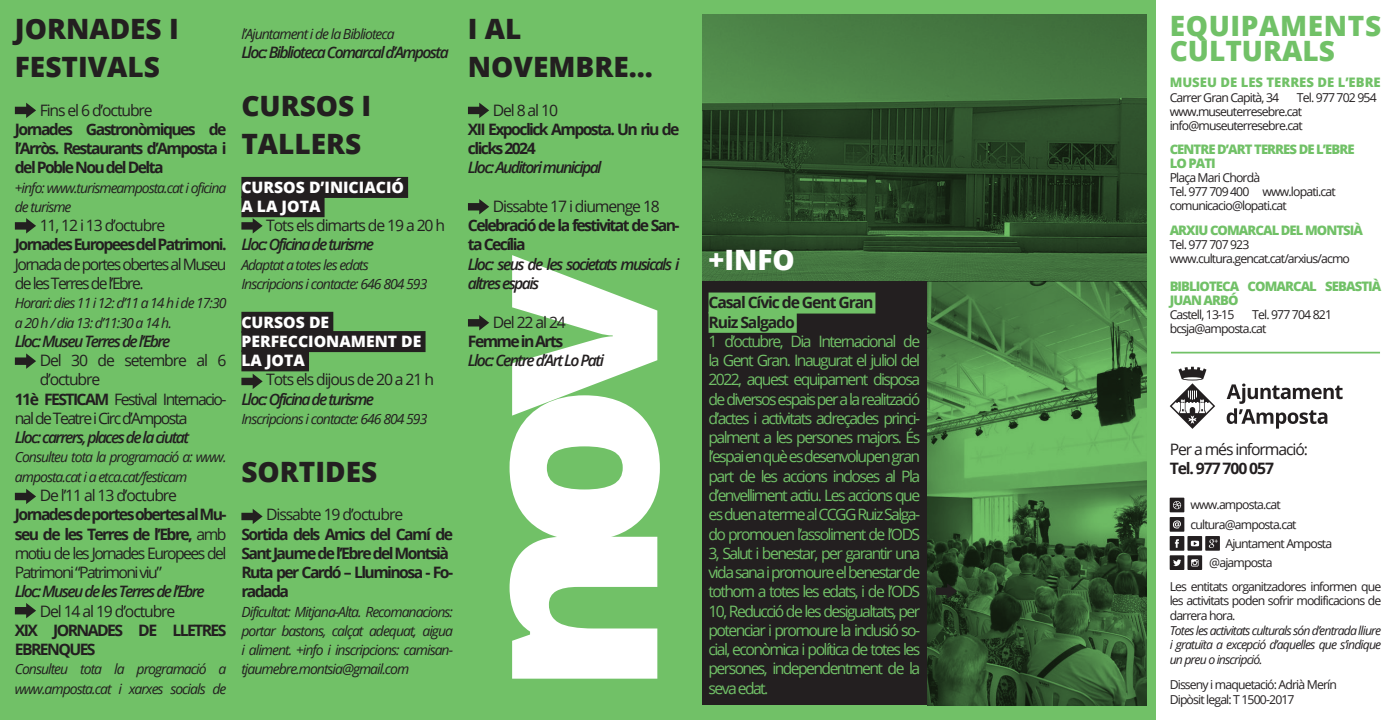
<style>
.page{position:relative;width:1389px;height:720px;background:#fff}
.page>*{position:absolute;margin:0;border:0;box-sizing:border-box;transform-origin:0 0}
.t1{font:800 262.5px "Open Sans";color:#fff}
.acte{font:800 28px/38.5px "Open Sans";color:#231f20}
.t2{font:800 28px/24.5px "Open Sans";letter-spacing:.025em;color:#71c167}
.acte-2{font:800 28px "Open Sans";color:#fff}
.acte-3{font:15.75px/19.2px "Open Sans";letter-spacing:-.1em;color:#71c167;text-align:justify}
.acte-4{font:700 15.75px/19.2px "Open Sans";letter-spacing:-.1em;color:#231f20}
.acte-5{font:italic 600 15.75px/19.2px "Open Sans";letter-spacing:-.1em;color:#231f20}
.acte-6{font:15.75px/19.2px "Open Sans";letter-spacing:-.1em;color:#231f20;text-align:justify}
.Hores_2{font:15.75px/19.2px "Open Sans";letter-spacing:-.07em;color:#231f20}
.acte-7{font:800 15.75px "Open Sans";color:#fff}
.acte-8{font:700 15.75px "Open Sans";letter-spacing:-.07em;color:#231f20}
.acte-9{font:15.75px "Open Sans";letter-spacing:-.07em;color:#231f20}
.acte-10{font:italic 14px/19.2px "Open Sans";letter-spacing:-.07em;color:#231f20}
.t3{font:800 13.12px/14px "Open Sans";letter-spacing:-.07em;color:#71c167}
.t4{font:800 13.12px "Open Sans";color:#71c167}
.t5{font:12.25px/14.7px "Open Sans";letter-spacing:-.07em;color:#231f20;text-align:justify}
.t6{font:italic 12.25px/14.7px "Open Sans";letter-spacing:-.07em;color:#231f20;text-align:justify}
.s1{font-weight:700}
</style>
<div class="page">
<div style="left:0;top:0;width:1155px;height:719px;background:#71c167"></div>
<img style="left:702px;top:15px;width:444px;height:266px">
<img style="left:927px;top:281px;width:219px;height:423px">
<div style="left:702px;top:281px;width:225px;height:423px;background:#231f20"></div>
<svg style="left:1170px;top:497px;width:50px;height:72px"></svg>
<hr style="left:1171px;top:351px;width:209px;height:2px;background:#71c167">
<svg style="left:1170px;top:366px;width:173px;height:62px"></svg>
<div style="left:709px;top:292px;width:166px;height:21px;background:#71c167"></div>
<div style="left:709px;top:312px;width:88px;height:21px;background:#71c167"></div>
<div style="left:241px;top:177px;width:167px;height:21px;background:#231f20"></div>
<div style="left:241px;top:196px;width:84px;height:21px;background:#231f20"></div>
<div style="left:241px;top:312px;width:92px;height:21px;background:#231f20"></div>
<div style="left:241px;top:331px;width:185px;height:21px;background:#231f20"></div>
<div style="left:241px;top:350px;width:68px;height:21px;background:#231f20"></div>
<svg style="left:936px;top:583px;width:21px;height:15px"></svg>
<svg style="left:15px;top:103px;width:21px;height:15px"></svg>
<svg style="left:15px;top:218px;width:21px;height:15px"></svg>
<svg style="left:15px;top:353px;width:21px;height:15px"></svg>
<svg style="left:15px;top:489px;width:21px;height:15px"></svg>
<svg style="left:15px;top:603px;width:21px;height:15px"></svg>
<svg style="left:241px;top:218px;width:22px;height:15px"></svg>
<svg style="left:241px;top:374px;width:22px;height:15px"></svg>
<svg style="left:241px;top:509px;width:22px;height:15px"></svg>
<svg style="left:468px;top:103px;width:21px;height:15px"></svg>
<svg style="left:468px;top:199px;width:21px;height:15px"></svg>
<svg style="left:468px;top:315px;width:21px;height:15px"></svg>
<p class="acte" style="left:15px;top:8px;width:165px">JORNADES I<br>FESTIVALS</p>
<p class="Hores_2" style="left:40px;top:100px;width:115px">Fins el 6 d’octubre</p>
<p class="acte-4" style="left:15px;top:119px;width:213px;text-align:justify">Jornades Gastronòmiques de l’Arròs. Restaurants d’Amposta i del Poble Nou del Delta</p>
<p class="acte-10" style="left:15px;top:177px;width:213px">+info: www.turismeamposta.cat i oficina de turisme</p>
<p class="Hores_2" style="left:40px;top:215px;width:127px">11, 12 i 13 d’octubre</p>
<p class="acte-6" style="left:15px;top:235px;width:213px"><span class="s1">Jornades Europees del Patrimoni.<br></span>Jornada de portes obertes al Museu de les Terres de l’Ebre.</p>
<p class="acte-10" style="left:15px;top:293px;width:213px">Horari: dies 11 i 12: d’11 a 14 h i de 17:30 a 20 h / dia 13: d’11:30 a 14 h.</p>
<p class="acte-5" style="left:15px;top:331px;width:157px">Lloc: Museu Terres de l’Ebre</p>
<p class="Hores_2" style="left:40px;top:350px;width:188px">Del 30 de setembre al 6 d’octubre</p>
<p class="acte-6" style="left:15px;top:389px;width:213px"><span class="s1">11è FESTICAM</span> Festival Internacio&shy;nal de Teatre i Circ d’Amposta</p>
<p class="acte-5" style="left:15px;top:427px;width:176px">Lloc: carrers, places de la ciutat</p>
<p class="acte-10" style="left:15px;top:447px;width:213px">Consulteu tota la programació a: www. amposta.cat i a etca.cat/festicam</p>
<p class="Hores_2" style="left:40px;top:485px;width:139px">De l’11 al 13 d’octubre</p>
<p class="acte-6" style="left:15px;top:504px;width:213px"><span class="s1">Jornades de portes obertes al Mu&shy;seu de les Terres de l’Ebre,</span> amb motiu de les Jornades Europees del Patrimoni “Patrimoni viu”</p>
<p class="acte-5" style="left:15px;top:581px;width:192px">Lloc: Museu de les Terres de l’Ebre</p>
<p class="Hores_2" style="left:40px;top:600px;width:137px">Del 14 al 19 d’octubre</p>
<p class="acte-4" style="left:15px;top:620px;width:213px">XIX JORNADES DE LLETRES<br>EBRENQUES</p>
<p class="acte-10" style="left:15px;top:659px;width:213px">Consulteu tota la programació a www.amposta.cat i xarxes socials de</p>
<p class="acte-10" style="left:241px;top:23px;width:155px">l’Ajuntament i de la Biblioteca</p>
<p class="acte-5" style="left:241px;top:42px;width:209px">Lloc:Biblioteca Comarcald’Amposta</p>
<p class="acte" style="left:241px;top:85px;width:131px">CURSOS I</p>
<p class="acte" style="left:241px;top:123px;width:121px">TALLERS</p>
<p class="acte-7" style="left:241px;top:175px;width:164px">CURSOS D’INICIACIÓ</p>
<p class="acte-7" style="left:241px;top:194px;width:81px">A LA JOTA</p>
<p class="Hores_2" style="left:266px;top:215px;width:180px">Tots els dimarts de 19 a 20 h</p>
<p class="acte-5" style="left:241px;top:235px;width:134px">Lloc:Oficina de turisme</p>
<p class="acte-10" style="left:241px;top:254px;width:129px">Adaptat a totes les edats</p>
<p class="acte-10" style="left:241px;top:274px;width:187px">Inscripcions i contacte: 646 804 593</p>
<p class="acte-7" style="left:241px;top:310px;width:89px">CURSOS DE</p>
<p class="acte-7" style="left:241px;top:329px;width:182px">PERFECCIONAMENT DE</p>
<p class="acte-7" style="left:241px;top:348px;width:65px">LA JOTA</p>
<p class="Hores_2" style="left:266px;top:369px;width:169px">Tots els dijous de 20 a 21 h</p>
<p class="acte-5" style="left:241px;top:389px;width:134px">Lloc:Oficina de turisme</p>
<p class="acte-10" style="left:241px;top:408px;width:187px">Inscripcions i contacte: 646 804 593</p>
<p class="acte" style="left:241px;top:450px;width:137px">SORTIDES</p>
<p class="Hores_2" style="left:266px;top:504px;width:138px">Dissabte 19 d’octubre</p>
<p class="acte-4" style="left:241px;top:523px;width:213px">Sortida dels Amics del Camí de<br>Sant Jaume de l’Ebre del Montsià</p>
<p class="acte-4" style="left:241px;top:562px;width:213px">Ruta per Cardó – Lluminosa - Fo&shy;radada</p>
<p class="acte-10" style="left:241px;top:601px;width:213px;text-align:justify">Dificultat: Mitjana-Alta. Recomanacions: portar bastons, calçat adequat, aigua i aliment. +info i inscripcions: camisan&shy;tjaumebre.montsia@gmail.com</p>
<p class="acte" style="left:468px;top:8px;width:55px">I AL</p>
<p class="acte" style="left:468px;top:46px;width:187px">NOVEMBRE...</p>
<p class="Hores_2" style="left:493px;top:100px;width:67px">Del 8 al 10</p>
<p class="acte-4" style="left:468px;top:119px;width:213px">XII Expoclick Amposta. Un riu de clicks 2024</p>
<p class="acte-5" style="left:468px;top:158px;width:135px">Lloc: Auditorimunicipal</p>
<p class="Hores_2" style="left:493px;top:196px;width:169px">Dissabte 17 i diumenge 18</p>
<p class="acte-4" style="left:468px;top:215px;width:213px">Celebració de la festivitat de San&shy;ta Cecília</p>
<p class="acte-5" style="left:468px;top:254px;width:213px">Lloc: seus de les societats musicals i altres espais</p>
<p class="Hores_2" style="left:493px;top:312px;width:75px">Del 22 al 24</p>
<p class="acte-4" style="left:468px;top:331px;width:97px">Femme in Arts</p>
<p class="acte-5" style="left:468px;top:350px;width:138px">Lloc:Centre d’Art Lo Pati</p>
<p class="t1" style="left:362px;top:695px;width:442px;rotate:-90deg">nov</p>
<p class="acte-2" style="left:709px;top:238px;width:88px">+INFO</p>
<p class="acte-8" style="left:709px;top:291px;width:166px">Casal Cívic de Gent Gran</p>
<p class="acte-8" style="left:709px;top:310px;width:88px">Ruiz Salgado</p>
<p class="acte-3" style="left:709px;top:331px;width:213px">1 d’octubre, Dia Internacional de la Gent Gran. Inaugurat el juliol del 2022, aquest equipament disposa de diversos espais per a la realització d’actes i activitats adreçades princi&shy;palment a les persones majors. És l’espaien què es desenvolupen gran part de les accions incloses al Pla d’envelliment actiu. Les accions que es duen a terme alCCGG Ruiz Salga&shy;do promouen l’assoliment de l’ODS 3, Salut i benestar, per garantir una vida sana i promoure el benestar de tothom a totes les edats, i de l’ODS 10, Reducció de les desigualtats, per potenciar i promoure la inclusió so&shy;cial, econòmica i política de totes les persones, independentment de la seva edat.</p>
<p class="t2" style="left:1170px;top:12px;width:213px">EQUIPAMENTS<br>CULTURALS</p>
<p class="t4" style="left:1170px;top:73px;width:213px">MUSEU DE LES TERRES DE L’EBRE</p>
<p class="t5" style="left:1170px;top:89px;width:111px">Carrer Gran Capità, 34</p>
<p class="t5" style="left:1297px;top:89px;width:81px">Tel. 977 702 954</p>
<p class="t5" style="left:1170px;top:103px;width:134px">www.museuterresebre.cat</p>
<p class="t5" style="left:1170px;top:117px;width:134px">info@museuterresebre.cat</p>
<p class="t3" style="left:1170px;top:141px;width:186px">CENTRE D’ART TERRES DE L’EBRE</p>
<p class="t3" style="left:1170px;top:155px;width:48px">LO PATI</p>
<p class="t5" style="left:1170px;top:170px;width:92px">Plaça Mari Chordà</p>
<p class="t5" style="left:1170px;top:184px;width:168px">Tel. 977 709 400 www.lopati.cat</p>
<p class="t5" style="left:1170px;top:198px;width:119px">comunicacio@lopati.cat</p>
<p class="t3" style="left:1170px;top:222px;width:195px">ARXIU COMARCAL DEL MONTSIÀ</p>
<p class="t5" style="left:1170px;top:236px;width:81px">Tel. 977 707 923</p>
<p class="t5" style="left:1170px;top:250px;width:182px">www.cultura.gencat.cat/arxius/acmo</p>
<p class="t3" style="left:1170px;top:278px;width:213px">BIBLIOTECA COMARCAL SEBASTIÀ<br>JUAN ARBÓ</p>
<p class="t5" style="left:1170px;top:306px;width:66px">Castell, 13-15</p>
<p class="t5" style="left:1252px;top:306px;width:81px">Tel. 977 704 821</p>
<p class="t5" style="left:1170px;top:320px;width:98px">bcsja@amposta.cat</p>
<p class="acte-9" style="left:1170px;top:438px;width:140px">Per a més informació:</p>
<p class="acte-8" style="left:1170px;top:457px;width:106px">Tel. 977 700 057</p>
<p class="t5" style="left:1191px;top:497px;width:92px">www.amposta.cat</p>
<p class="t5" style="left:1191px;top:516px;width:107px">cultura@amposta.cat</p>
<p class="t5" style="left:1225px;top:535px;width:108px">Ajuntament Amposta</p>
<p class="t5" style="left:1209px;top:554px;width:65px">@ajamposta</p>
<p class="t5" style="left:1170px;top:578px;width:213px">Les entitats organitzadores informen que les activitats poden sofrir modificacions de darrera hora.</p>
<p class="t6" style="left:1170px;top:622px;width:213px">Totes les activitats culturals són d’entrada lliure i gratuïta a excepció d’aquelles que s’indique un preu o inscripció.</p>
<p class="t5" style="left:1170px;top:677px;width:169px">Disseny i maquetació: Adrià Merín</p>
<p class="t5" style="left:1170px;top:691px;width:126px">Dipòsit legal: T 1500-2017</p>
</div>
